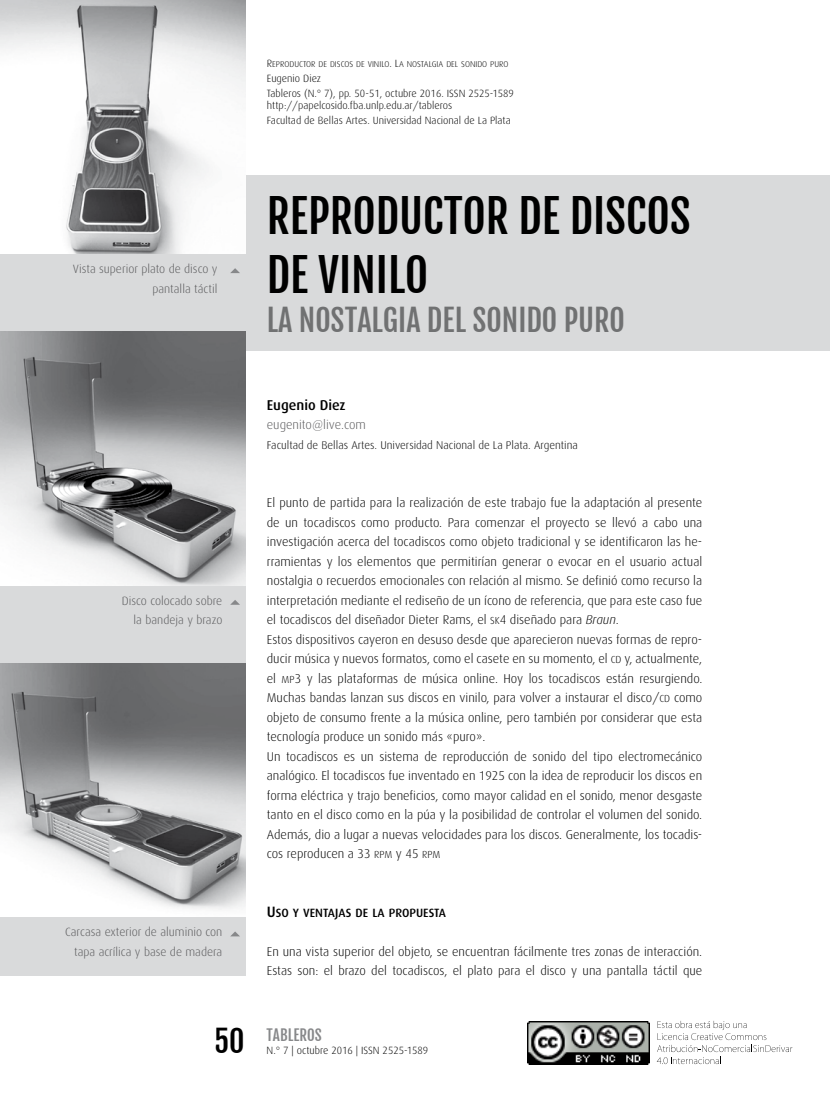
<style>
.page{position:relative;width:830px;height:1106px;background:#fff}
.page>*{position:absolute;margin:0;border:0;box-sizing:border-box;transform-origin:0 0}
.t1{font:45px/58.5px "Fjalla One";color:#000}
.t2{font:30px "Fjalla One";color:#707172}
.t3{font:15px "Fjalla One";color:#87888a}
.t4{font:500 14.25px "Dax";color:#000}
.t5{font:300 12.75px/19.5px "Dax";color:#000}
.t6{font:300 12.75px "Dax";color:#58585a}
.t7{font:300 12px/19.5px "Dax";color:#58585a;text-align:right}
.t8{font:12px "Dax Medium SC800";color:#000}
.t9{font:300 11.25px "Dax";color:#000}
.t10{font:300 10.5px/15px "Dax";color:#000}
.t11{font:8.4px "Dax Light SC800";color:#000}
.s1{font-size:10.5px}
.s2{font-family:"Dax Light SC800";font-weight:400;font-size:10.2px}
.s3{font-style:italic}
.s4{font-family:"Dax Light SC800";font-weight:400}
.s5{font-size:15px}
.s6{font-size:30px;color:#000}
</style>
<div class="page">
<div style="left:0;top:0;width:245px;height:975px;background:#d9dadb"></div>
<div style="left:0;top:176px;width:829px;height:175px;background:#d9dadb"></div>
<img style="left:0;top:0;width:245px;height:254px">
<img style="left:0;top:332px;width:245px;height:253px">
<img style="left:0;top:663px;width:245px;height:253px">
<svg style="left:230px;top:600px;width:10px;height:5px"></svg>
<svg style="left:231px;top:931px;width:9px;height:5px"></svg>
<svg style="left:230px;top:268px;width:10px;height:5px"></svg>
<img style="left:527px;top:1021px;width:122px;height:43px">
<svg style="left:656px;top:1020px;width:136px;height:44px"></svg>
<p class="t7" style="left:73px;top:259px;width:146px">Vista superior plato de disco y pantalla táctil</p>
<p class="t7" style="left:122px;top:591px;width:102px">Disco colocado sobre la bandeja y brazo</p>
<p class="t7" style="left:65px;top:922px;width:159px">Carcasa exterior de aluminio con tapa acrílica y base de madera</p>
<p class="t11" style="left:267px;top:59px;width:243px"><span class="s1">R</span>EPRODUCTOR DE DISCOS DE VINILO<span class="s1">. L</span>A NOSTALGIA DEL SONIDO PURO</p>
<p class="t10" style="left:267px;top:71px;width:189px">Eugenio Diez<br>Tableros (N.° 7), pp. 50-51, octubre 2016. issn</p>
<p class="t10" style="left:468px;top:86px;width:47px">2525-1589</p>
<p class="t10" style="left:267px;top:98px;width:245px">http://papelcosido.fba.unlp.edu.ar/tableros<br>Facultad de Bellas Artes. Universidad Nacional de La Plata</p>
<h1 class="t1" style="left:267px;top:187px;width:425px">REPRODUCTOR DE DISCOS<br>DE VINILO</h1>
<h2 class="t2" style="left:267px;top:301px;width:359px">LA NOSTALGIA DEL SONIDO PURO</h2>
<p class="t4" style="left:267px;top:397px;width:80px">Eugenio Diez</p>
<p class="t6" style="left:267px;top:418px;width:100px">eugenito@live.com</p>
<p class="t9" style="left:267px;top:438px;width:312px">Facultad de Bellas Artes. Universidad Nacional de La Plata. Argentina</p>
<p class="t5" style="left:267px;top:493px;width:437px">El punto de partida para la realización de este trabajo fue la adaptación al presente de un tocadiscos como producto. Para comenzar el proyecto se llevó a cabo una investigación acerca del tocadiscos como objeto tradicional y se identificaron las he&shy;rramientas y los elementos que permitirían generar o evocar en el usuario actual nostalgia o recuerdos emocionales con relación al mismo. Se definió como recurso la interpretación mediante el rediseño de un ícono de referencia, que para este caso fue el tocadiscos del diseñador Dieter Rams, el <span class="s2">SK</span>4 diseñado para <span class="s3">Braun</span>.<br>Estos dispositivos cayeron en desuso desde que aparecieron nuevas formas de repro&shy;ducir música y nuevos formatos, como el casete en su momento, el <span class="s2">CD</span> y, actualmente, el <span class="s2">MP</span><span class="s4">3</span> y las plataformas de música online. Hoy los tocadiscos están resurgiendo.<br>Muchas bandas lanzan sus discos en vinilo, para volver a instaurar el disco/<span class="s2">CD</span> como objeto de consumo frente a la música online, pero también por considerar que esta tecnología produce un sonido más «puro».<br>Un tocadiscos es un sistema de reproducción de sonido del tipo electromecánico analógico. El tocadiscos fue inventado en 1925 con la idea de reproducir los discos en forma eléctrica y trajo beneficios, como mayor calidad en el sonido, menor desgaste tanto en el disco como en la púa y la posibilidad de controlar el volumen del sonido.<br>Además, dio a lugar a nuevas velocidades para los discos. Generalmente, los tocadis&shy;cos reproducen a 33 <span class="s2">RPM</span> y 45 <span class="s2">RPM</span></p>
<p class="t8" style="left:267px;top:906px;width:181px"><span class="s5">U</span>SO Y VENTAJAS DE LA PROPUESTA</p>
<p class="t5" style="left:267px;top:941px;width:437px">En una vista superior del objeto, se encuentran fácilmente tres zonas de interacción.<br>Estas son: el brazo del tocadiscos, el plato para el disco y una pantalla táctil que</p>
<p class="t3" style="left:214px;top:1026px;width:109px"><span class="s6">50</span> TABLEROS</p>
<p class="t10" style="left:266px;top:1042px;width:163px">N.° 7 | octubre 2016 | ISSN 2525-1589</p>
</div>
